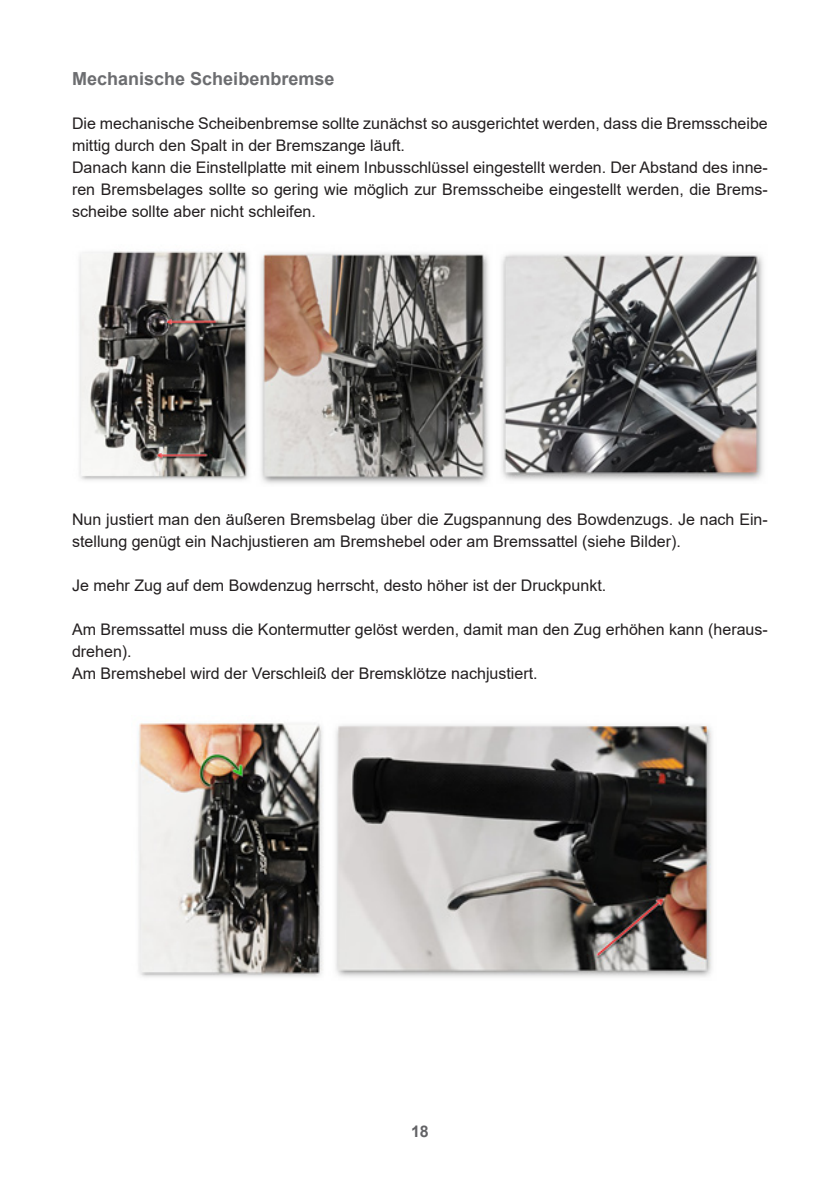
<style>
.page{position:relative;width:840px;height:1191px;background:#fff}
.page>*{position:absolute;margin:0;border:0;box-sizing:border-box;transform-origin:0 0}
.Kapitel-Untertitel{font:700 18px "Arial";color:#6c6d70}
.Fließtext{font:16px/22px "Arial";color:#231f20}
.t1{font:700 16px "Arial";color:#636366}
</style>
<div class="page">
<img style="left:79px;top:251px;width:170px;height:230px">
<img style="left:260px;top:253px;width:229px;height:231px">
<img style="left:501px;top:254px;width:262px;height:227px">
<img style="left:138px;top:723px;width:574px;height:254px">
<p class="Kapitel-Untertitel" style="left:72px;top:66px;width:264px">Mechanische Scheibenbremse</p>
<p class="Fließtext" style="left:72px;top:112px;width:697px">Die mechanische Scheibenbremse sollte zunächst so ausgerichtet werden, dass die Bremsscheibe</p>
<p class="Fließtext" style="left:72px;top:134px;width:334px">mittig durch den Spalt in der Bremszange läuft.</p>
<p class="Fließtext" style="left:72px;top:156px;width:697px;text-align:justify">Danach kann die Einstellplatte mit einem Inbusschlüssel eingestellt werden. Der Abstand des inne&shy;ren Bremsbelages sollte so gering wie möglich zur Bremsscheibe eingestellt werden, die Brems&shy;scheibe sollte aber nicht schleifen.</p>
<p class="Fließtext" style="left:72px;top:508px;width:697px">Nun justiert man den äußeren Bremsbelag über die Zugspannung des Bowdenzugs. Je nach Ein&shy;stellung genügt ein Nachjustieren am Bremshebel oder am Bremssattel (siehe Bilder).</p>
<p class="Fließtext" style="left:72px;top:574px;width:535px">Je mehr Zug auf dem Bowdenzug herrscht, desto höher ist der Druckpunkt.</p>
<p class="Fließtext" style="left:72px;top:618px;width:697px">Am Bremssattel muss die Kontermutter gelöst werden, damit man den Zug erhöhen kann (heraus&shy;drehen).</p>
<p class="Fließtext" style="left:72px;top:662px;width:467px">Am Bremshebel wird der Verschleiß der Bremsklötze nachjustiert.</p>
<p class="t1" style="left:411px;top:1120px;width:19px">18</p>
</div>
